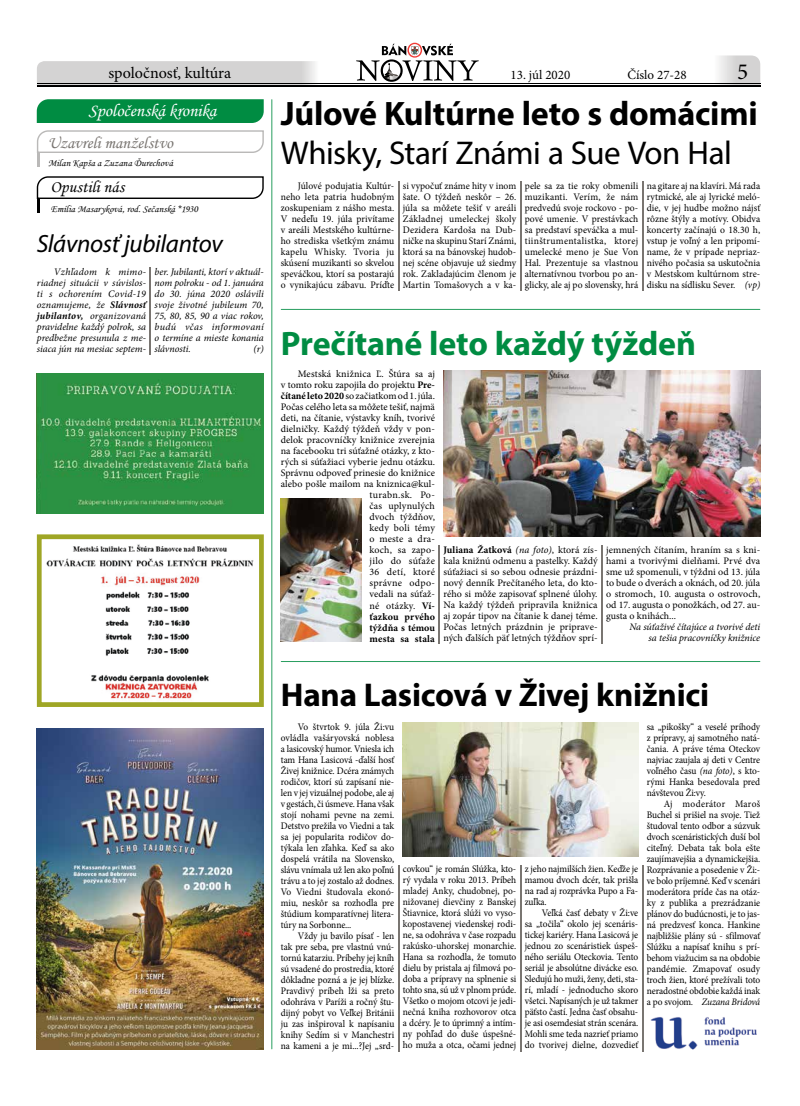
<style>
.page{position:relative;width:800px;height:1106px;background:#fff}
.page>*{position:absolute;margin:0;border:0;box-sizing:border-box;transform-origin:0 0}
.t1{font:700 34px "Myriad Pro";letter-spacing:-.005em;color:#000}
.t2{font:700 34px "Myriad Pro";letter-spacing:-.005em;color:#008c42}
.t3{font:33px "Myriad Pro";letter-spacing:-.015em;color:#000}
.t4{font:700 33px "Myriad Pro";letter-spacing:-.01em;color:#000}
.t5{font:italic 25px "Myriad Pro";letter-spacing:-.015em;color:#000}
.t6{font:23px "Minion Pro";color:#000}
.t7{font:18px "Monotype Corsiva";color:#fff}
.t8{font:17px "Monotype Corsiva";letter-spacing:-.005em;color:#797571}
.t9{font:17px "Monotype Corsiva";letter-spacing:.005em;color:#000}
.t10{font:16px "Minion Pro";color:#000}
.t11{font:13px "Minion Pro";color:#000}
.t12{font:10px/11px "Minion Pro";color:#000;text-align:justify;scale:.94 1}
.t13{font:10px/11px "Minion Pro";color:#000;text-align:justify}
.t14{font:10px/11px "Minion Pro";color:#000;text-align:justify;scale:.96 1}
.t15{font:italic 10px/11px "Minion Pro";letter-spacing:-.005em;color:#000;text-align:justify}
.t16{font:10px "Monotype Corsiva";letter-spacing:.005em;color:#000}
.s1{font-weight:700}
.s2{font-style:italic}
</style>
<div class="page">
<svg style="left:713px;top:55px;width:47px;height:29px"></svg>
<svg style="left:37px;top:61px;width:281px;height:23px;background:#cccbcb"></svg>
<svg style="left:356px;top:43px;width:122px;height:39px"></svg>
<hr style="left:37px;top:84px;width:723px;height:1px;background:#000">
<hr style="left:37px;top:85px;width:723px;height:2px;background:#000">
<svg style="left:37px;top:176px;width:227px;height:36px"></svg>
<div style="left:37px;top:99px;width:227px;height:24px;background:#008c42"></div>
<svg style="left:37px;top:130px;width:227px;height:23px"></svg>
<hr style="left:37px;top:152px;width:3px;height:15px;background:#bab9b8">
<hr style="left:271px;top:99px;width:1px;height:950px;background:#008c42">
<hr style="left:281px;top:309px;width:479px;height:1px;background:#008c42">
<hr style="left:281px;top:661px;width:479px;height:1px;background:#008c42">
<hr style="left:398px;top:182px;width:1px;height:109px;background:#797571">
<hr style="left:520px;top:182px;width:1px;height:109px;background:#797571">
<hr style="left:642px;top:182px;width:1px;height:109px;background:#797571">
<hr style="left:150px;top:268px;width:1px;height:87px;background:#797571">
<svg style="left:37px;top:534px;width:227px;height:173px"></svg>
<img style="left:37px;top:728px;width:227px;height:321px">
<hr style="left:438px;top:545px;width:1px;height:99px;background:#797571">
<hr style="left:601px;top:545px;width:1px;height:99px;background:#797571">
<img style="left:281px;top:498px;width:80px;height:143px">
<img style="left:443px;top:370px;width:317px;height:167px">
<img style="left:37px;top:373px;width:227px;height:140px">
<hr style="left:398px;top:865px;width:1px;height:186px;background:#797571">
<hr style="left:520px;top:865px;width:1px;height:186px;background:#797571">
<hr style="left:642px;top:865px;width:1px;height:186px;background:#797571">
<img style="left:650px;top:1017px;width:107px;height:33px">
<img style="left:403px;top:722px;width:235px;height:134px">
<h3 class="t10" style="left:108px;top:62px;width:124px">spoločnosť, kultúra</h3>
<h3 class="t11" style="left:510px;top:66px;width:61px">13. júl 2020</h3>
<h3 class="t11" style="left:627px;top:66px;width:61px">Číslo 27-28</h3>
<h3 class="t6" style="left:737px;top:57px;width:13px">5</h3>
<h3 class="t7" style="left:88px;top:100px;width:129px">Spoločenská kronika</h3>
<p class="t16" style="left:48px;top:157px;width:126px">Milan Kapša a Zuzana Ďurechová</p>
<h3 class="t8" style="left:48px;top:132px;width:127px">Uzavreli manželstvo</h3>
<h3 class="t9" style="left:51px;top:176px;width:75px">Opustili nás</h3>
<p class="t16" style="left:51px;top:203px;width:148px">Emília Masaryková, rod. Sečanská *1930</p>
<h3 class="t5" style="left:37px;top:228px;width:187px">Slávnosť jubilantov</h3>
<p class="t15" style="left:37px;top:266px;width:111px;text-indent:17px">Vzhľadom k mimo&shy;riadnej situácii v súvislos&shy;ti s ochorením Covid-19 oznamujeme, že <span class="s1">Slávnosť jubilantov,</span> organizovaná pravidelne každý polrok, sa predbežne presunula z me&shy;siaca jún na mesiac septem-</p>
<p class="t15" style="left:154px;top:266px;width:111px">ber. Jubilanti, ktorí v aktuál&shy;nom polroku - od 1. januára do 30. júna 2020 oslávili svoje životné jubileum 70, 75, 80, 85, 90 a viac rokov, budú včas informovaní o termíne a mieste konania slávnosti.</p>
<p class="t15" style="left:253px;top:343px;width:12px">(r)</p>
<h1 class="t1" style="left:281px;top:91px;width:478px">Júlové Kultúrne leto s domácimi</h1>
<h2 class="t3" style="left:281px;top:133px;width:452px">Whisky, Starí Známi a Sue Von Hal</h2>
<p class="t14" style="left:281px;top:180px;width:120px;text-indent:17px">Júlové podujatia Kultúr&shy;neho leta patria hudobným zoskupeniam z nášho mesta.<br>V nedeľu 19. júla privítame v areáli Mestského kultúrne&shy;ho strediska všetkým známu kapelu Whisky. Tvoria ju skúsení muzikanti so skvelou speváčkou, ktorí sa postarajú o vynikajúcu zábavu. Príďte</p>
<p class="t14" style="left:402px;top:180px;width:120px">si vypočuť známe hity v inom šate. O týždeň neskôr – 26. júla sa môžete tešiť v areáli Základnej umeleckej školy Dezidera Kardoša na Dub&shy;ničke na skupinu Starí Známi, ktorá sa na bánovskej hudob&shy;nej scéne objavuje už siedmy rok. Zakladajúcim členom je Martin Tomašovych a v ka-</p>
<p class="t14" style="left:524px;top:180px;width:120px">pele sa za tie roky obmenili muzikanti. Verím, že nám predvedú svoje rockovo - po&shy;pové umenie. V prestávkach sa predstaví speváčka a mul&shy;tiinštrumentalistka, ktorej umelecké meno je Sue Von Hal. Prezentuje sa vlastnou alternatívnou tvorbou po an&shy;glicky, ale aj po slovensky, hrá</p>
<p class="t14" style="left:646px;top:180px;width:120px">na gitare aj na klavíri. Má rada rytmické, ale aj lyrické meló&shy;die, v jej hudbe možno nájsť rôzne štýly a motívy. Obidva koncerty začínajú o 18.30 h, vstup je voľný a len pripomí&shy;name, že v prípade nepriaz&shy;nivého počasia sa uskutočnia v Mestskom kultúrnom stre&shy;disku na sídlisku Sever. <span class="s2">(vp)</span></p>
<h1 class="t2" style="left:281px;top:321px;width:416px">Prečítané leto každý týždeň</h1>
<p class="t13" style="left:281px;top:369px;width:156px;text-align:right">Mestská knižnica Ľ. Štúra sa aj<br>v tomto roku zapojila do projektu <span class="s1">Pre&shy;čítané leto 2020</span> so začiatkom od 1. júla.<br>Počas celého leta sa môžete tešiť, najmä deti, na čítanie, výstavky kníh, tvorivé dielničky. Každý týždeň vždy v pon&shy;delok pracovníčky knižnice zverejnia na facebooku tri súťažné otázky, z kto&shy;rých si súťažiaci vyberie jednu otázku.<br>Správnu odpoveď prinesie do knižnice alebo pošle mailom na kniznica@kul&shy;turabn.sk. Po-<br>čas uplynulých<br>dvoch týždňov,<br>kedy boli témy<br>o meste a dra-<br>koch, sa zapo-<br>jilo do súťaže<br>36 detí, ktoré<br>správne odpo-<br>vedali na súťaž-<br>né otázky. <span class="s1">Ví-<br>ťazkou prvého<br>týždňa s témou<br>mesta sa stala</span></p>
<p class="t13" style="left:443px;top:544px;width:156px"><span class="s1">Juliana Žatková</span> <span class="s2">(na foto)</span>, ktorá zís&shy;kala knižnú odmenu a pastelky. Každý súťažiaci si so sebou odnesie prázdni&shy;nový denník Prečítaného leta, do kto&shy;rého si môže zapisovať splnené úlohy.<br>Na každý týždeň pripravila knižnica aj zopár tipov na čítanie k danej téme.<br>Počas letných prázdnin je priprave&shy;ných ďalších päť letných týždňov sprí-</p>
<p class="t13" style="left:606px;top:544px;width:156px">jemnených čítaním, hraním sa s kni&shy;hami a tvorivými dielňami. Prvé dva sme už spomenuli, v týždni od 13. júla to bude o dverách a oknách, od 20. júla o stromoch, 10. augusta o ostrovoch, od 17. augusta o ponožkách, od 27. au&shy;gusta o knihách...</p>
<p class="t15" style="left:629px;top:621px;width:132px;text-align:right">Na súťaživé čítajúce a tvorivé deti sa tešia pracovníčky knižnice</p>
<h2 class="t4" style="left:281px;top:673px;width:430px">Hana Lasicová v Živej knižnici</h2>
<p class="t12" style="left:281px;top:721px;width:122px;text-indent:17px">Vo štvrtok 9. júla Ži:vu ovládla vašáryovská noblesa a lasicovský humor. Vniesla ich tam Hana Lasicová -ďalší hosť Živej knižnice. Dcéra známych rodičov, ktorí sú zapísaní nie&shy;len v jej vizuálnej podobe, ale aj v gestách, či úsmeve. Hana však stojí nohami pevne na zemi.<br>Detstvo prežila vo Viedni a tak sa jej popularita rodičov do&shy;týkala len zľahka. Keď sa ako dospelá vrátila na Slovensko, slávu vnímala už len ako poľnú trávu a to jej zostalo až dodnes.<br>Vo Viedni študovala ekonó&shy;miu, neskôr sa rozhodla pre štúdium komparatívnej litera&shy;túry na Sorbonne...</p>
<p class="t12" style="left:281px;top:930px;width:122px;text-indent:17px">Vždy ju bavilo písať - len tak pre seba, pre vlastnú vnú&shy;tornú katarziu. Príbehy jej kníh sú vsadené do prostredia, ktoré dôkladne pozná a je jej blízke.<br>Pravdivý príbeh lži sa preto odohráva v Paríži a ročný štu&shy;dijný pobyt vo Veľkej Británii ju zas inšpiroval k napísaniu knihy Sedím si v Manchestri na kameni a je mi...?Jej „srd-</p>
<p class="t12" style="left:646px;top:721px;width:122px">sa „pikošky“ a veselé príhody z prípravy, aj samotného natá&shy;čania. A práve téma Oteckov najviac zaujala aj deti v Centre voľného času <span class="s2">(na foto)</span>, s kto&shy;rými Hanka besedovala pred návštevou Ži:vy.</p>
<p class="t12" style="left:646px;top:798px;width:122px;text-indent:17px">Aj moderátor Maroš Buchel si prišiel na svoje. Tiež študoval tento odbor a súzvuk dvoch scenáristických duší bol citeľný. Debata tak bola ešte zaujímavejšia a dynamickejšia.<br>Rozprávanie a posedenie v Ži:- ve bolo príjemné. Keď v scenári moderátora príde čas na otáz&shy;ky z publika a prezrádzanie plánov do budúcnosti, je to jas&shy;ná predzvesť konca. Hankine najbližšie plány sú - sfilmovať Slúžku a napísať knihu s prí&shy;behom viažucim sa na obdobie pandémie. Zmapovať osudy troch žien, ktoré prežívali toto neradostné obdobie každá inak a po svojom<span class="s2">. Zuzana Bridová</span></p>
<p class="t12" style="left:402px;top:863px;width:122px">covkou“ je román Slúžka, kto&shy;rý vydala v roku 2013. Príbeh mladej Anky, chudobnej, po&shy;nižovanej dievčiny z Banskej Štiavnice, ktorá slúži vo vyso&shy;kopostavenej viedenskej rodi&shy;ne, sa odohráva v čase rozpadu rakúsko-uhorskej monarchie.<br>Hana sa rozhodla, že tomuto dielu by pristala aj filmová po&shy;doba a prípravy na splnenie si tohto sna, sú už v plnom prúde.<br>Všetko o mojom otcovi je jedi&shy;nečná kniha rozhovorov otca a dcéry. Je to úprimný a intím&shy;ny pohľad do duše úspešné&shy;ho muža a otca, očami jednej</p>
<p class="t12" style="left:524px;top:863px;width:122px">z jeho najmilších žien. Keďže je mamou dvoch dcér, tak prišla na rad aj rozprávka Pupo a Fa&shy;zuľka.</p>
<p class="t12" style="left:524px;top:907px;width:122px;text-indent:17px">Veľká časť debaty v Ži:ve sa „točila“ okolo jej scenáris&shy;tickej kariéry. Hana Lasicová je jednou zo scenáristiek úspeš&shy;ného seriálu Oteckovia. Tento seriál je absolútne divácke eso.<br>Sledujú ho muži, ženy, deti, sta&shy;rí, mladí - jednoducho skoro všetci. Napísaných je už takmer päťsto častí. Jedna časť obsahu&shy;je asi osemdesiat strán scenára.<br>Mohli sme teda nazrieť priamo do tvorivej dielne, dozvedieť</p>
</div>
